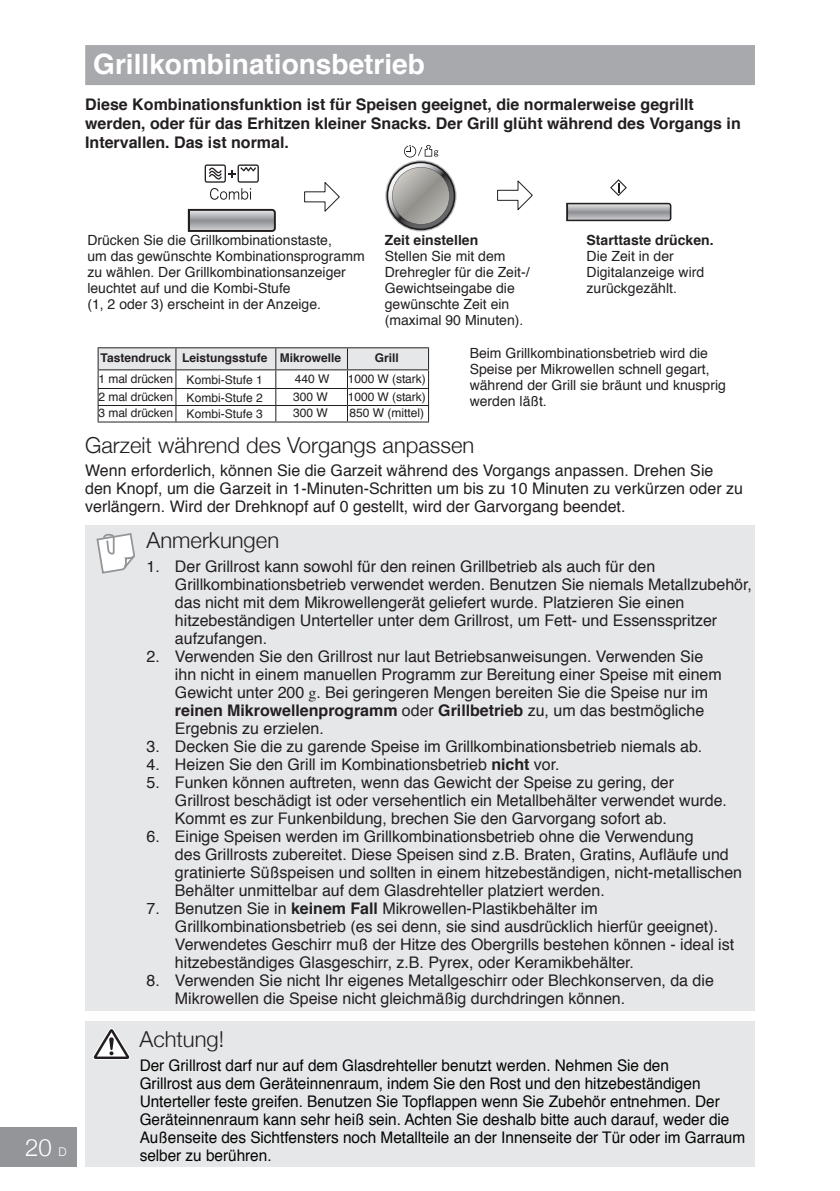
<style>
.page{position:relative;width:840px;height:1191px;background:#fff}
.page>*{position:absolute;margin:0;border:0;box-sizing:border-box;transform-origin:0 0}
.t1{font:700 28px "Helvetica";color:#fff}
.t2{font:300 24px "Helvetica Neue";color:#fff}
.Sub_Heading{font:300 22px "Helvetica Neue";color:#231f20}
.Indnt_Text_Reg{font:300 22px "Helvetica Neue";color:#231f20}
.Indnt_Text_Reg-2{font:16px/18px "Helvetica";color:#231f20}
.Indnt_Text_Reg-3{font:16px/18px "Helvetica";color:#040503;scale:.96 1}
.Text_Style_TOC{font:700 16px/19.2px "Helvetica";color:#231f20}
.DIAGRAMS_Diagram_Bod{font:14px/16px "Helvetica";color:#231f20}
.DIAGRAMS_Diagram_Sub{font:14px/16px "Helvetica";color:#231f20}
.DIAGRAMS_Diagram_Bod-2{font:700 14px "Helvetica";color:#231f20}
.文本_Helvetica_8Pt{font:12px "Helvetica";letter-spacing:-.005em;color:#231f20}
.文本_Helvetica_Bold_8P{font:700 12px "Helvetica";color:#231f20}
.DIAGRAMS_Diagram_Bod-3{font:12px "Helvetica";color:#231f20}
.s1{font-size:12px}
.s2{font-weight:700}
.s3{font-family:"Times"}
</style>
<div class="page">
<div style="left:0;top:1127px;width:77px;height:39px;background:#939598"></div>
<div style="left:85px;top:45px;width:669px;height:40px;background:#a8a9ad"></div>
<hr style="left:98px;top:421px;width:78px;height:1px;background:#231f20">
<hr style="left:176px;top:421px;width:100px;height:1px;background:#231f20">
<hr style="left:276px;top:421px;width:71px;height:1px;background:#231f20">
<hr style="left:347px;top:421px;width:82px;height:1px;background:#231f20">
<hr style="left:98px;top:347px;width:78px;height:1px;background:#231f20">
<hr style="left:176px;top:347px;width:100px;height:1px;background:#231f20">
<hr style="left:276px;top:347px;width:71px;height:1px;background:#231f20">
<hr style="left:347px;top:347px;width:82px;height:1px;background:#231f20">
<svg style="left:98px;top:348px;width:331px;height:73px"></svg>
<hr style="left:98px;top:369px;width:78px;height:1px;background:#231f20">
<hr style="left:176px;top:369px;width:100px;height:1px;background:#231f20">
<hr style="left:276px;top:369px;width:71px;height:1px;background:#231f20">
<hr style="left:347px;top:369px;width:82px;height:1px;background:#231f20">
<svg style="left:385px;top:160px;width:71px;height:71px"></svg>
<svg style="left:386px;top:161px;width:69px;height:69px"></svg>
<svg style="left:388px;top:163px;width:65px;height:65px;background:#a4a3a1"></svg>
<svg style="left:404px;top:145px;width:34px;height:12px"></svg>
<svg style="left:497px;top:180px;width:36px;height:30px"></svg>
<svg style="left:304px;top:182px;width:36px;height:30px"></svg>
<svg style="left:566px;top:203px;width:105px;height:18px;background:#999a9c"></svg>
<svg style="left:610px;top:179px;width:16px;height:17px"></svg>
<svg style="left:188px;top:209px;width:88px;height:23px;background:#969698"></svg>
<svg style="left:204px;top:164px;width:55px;height:36px"></svg>
<div style="left:85px;top:525px;width:669px;height:485px;background:#e6e7e9"></div>
<svg style="left:96px;top:534px;width:39px;height:39px"></svg>
<div style="left:85px;top:1021px;width:669px;height:145px;background:#e6e7e9"></div>
<svg style="left:93px;top:1028px;width:37px;height:32px"></svg>
<p class="t1" style="left:93px;top:41px;width:333px">Grillkombinationsbetrieb</p>
<p class="Text_Style_TOC" style="left:85px;top:94px;width:656px">Diese Kombinationsfunktion ist für Speisen geeignet, die normalerweise gegrillt werden, oder für das Erhitzen kleiner Snacks. Der Grill glüht während des Vorgangs in<br>Intervallen. Das ist normal.</p>
<h2 class="t2" style="left:25px;top:1127px;width:43px">20 <span class="s1">D</span></h2>
<p class="DIAGRAMS_Diagram_Bod" style="left:87px;top:233px;width:278px">Drücken Sie die Grillkombinationstaste,<br>um das gewünschte Kombinationsprogramm zu wählen. Der Grillkombinationsanzeiger leuchtet auf und die Kombi-Stufe<br>(1, 2 oder 3) erscheint in der Anzeige.</p>
<p class="DIAGRAMS_Diagram_Bod-2" style="left:384px;top:229px;width:95px">Zeit einstellen</p>
<p class="DIAGRAMS_Diagram_Bod" style="left:384px;top:249px;width:146px">Stellen Sie mit dem<br>Drehregler für die Zeit-/<br>Gewichtseingabe die</p>
<p class="DIAGRAMS_Diagram_Bod" style="left:384px;top:297px;width:140px">gewünschte Zeit ein (maximal 90 Minuten).</p>
<p class="DIAGRAMS_Diagram_Sub" style="left:586px;top:233px;width:128px"><span class="s2">Starttaste drücken.<br></span>Die Zeit in der<br>Digitalanzeige wird zurückgezählt.</p>
<p class="文本_Helvetica_Bold_8P" style="left:100px;top:348px;width:72px">Tastendruck</p>
<p class="文本_Helvetica_Bold_8P" style="left:182px;top:348px;width:87px">Leistungsstufe</p>
<p class="文本_Helvetica_Bold_8P" style="left:279px;top:348px;width:63px">Mikrowelle</p>
<p class="文本_Helvetica_Bold_8P" style="left:374px;top:348px;width:26px">Grill</p>
<p class="文本_Helvetica_8Pt" style="left:99px;top:369px;width:76px">1 mal drücken</p>
<p class="DIAGRAMS_Diagram_Bod-3" style="left:186px;top:370px;width:78px">Kombi-Stufe 1</p>
<p class="文本_Helvetica_8Pt" style="left:294px;top:369px;width:36px">440 W</p>
<p class="文本_Helvetica_8Pt" style="left:348px;top:369px;width:79px">1000 W (stark)</p>
<p class="文本_Helvetica_8Pt" style="left:99px;top:387px;width:76px">2 mal drücken</p>
<p class="DIAGRAMS_Diagram_Bod-3" style="left:186px;top:388px;width:78px">Kombi-Stufe 2</p>
<p class="文本_Helvetica_8Pt" style="left:293px;top:387px;width:36px">300 W</p>
<p class="文本_Helvetica_8Pt" style="left:348px;top:387px;width:79px">1000 W (stark)</p>
<p class="文本_Helvetica_8Pt" style="left:99px;top:404px;width:76px">3 mal drücken</p>
<p class="DIAGRAMS_Diagram_Bod-3" style="left:186px;top:405px;width:78px">Kombi-Stufe 3</p>
<p class="文本_Helvetica_8Pt" style="left:293px;top:404px;width:36px">300 W</p>
<p class="文本_Helvetica_8Pt" style="left:349px;top:404px;width:76px">850 W (mittel)</p>
<p class="DIAGRAMS_Diagram_Bod" style="left:469px;top:345px;width:257px">Beim Grillkombinationsbetrieb wird die Speise per Mikrowellen schnell gegart, während der Grill sie bräunt und knusprig werden läßt.</p>
<p class="Sub_Heading" style="left:85px;top:427px;width:390px">Garzeit während des Vorgangs anpassen</p>
<p class="Indnt_Text_Reg-2" style="left:85px;top:462px;width:659px">Wenn erforderlich, können Sie die Garzeit während des Vorgangs anpassen. Drehen Sie den Knopf, um die Garzeit in 1-Minuten-Schritten um bis zu 10 Minuten zu verkürzen oder zu verlängern. Wird der Drehknopf auf 0 gestellt, wird der Garvorgang beendet.</p>
<p class="Sub_Heading" style="left:146px;top:522px;width:134px">Anmerkungen</p>
<p class="Indnt_Text_Reg-2" style="left:175px;top:558px;width:578px;text-indent:-28px">1. Der Grillrost kann sowohl für den reinen Grillbetrieb als auch für den Grillkombinationsbetrieb verwendet werden. Benutzen Sie niemals Metallzubehör, das nicht mit dem Mikrowellengerät geliefert wurde. Platzieren Sie einen hitzebeständigen Unterteller unter dem Grillrost, um Fett- und Essensspritzer aufzufangen.</p>
<p class="Indnt_Text_Reg-2" style="left:175px;top:648px;width:548px;text-indent:-28px">2. Verwenden Sie den Grillrost nur laut Betriebsanweisungen. Verwenden Sie ihn nicht in einem manuellen Programm zur Bereitung einer Speise mit einem Gewicht unter 200 <span class="s3">g</span>. Bei geringeren Mengen bereiten Sie die Speise nur im <span class="s2">reinen Mikrowellenprogramm</span> oder <span class="s2">Grillbetrieb</span> zu, um das bestmögliche Ergebnis zu erzielen.</p>
<p class="Indnt_Text_Reg-2" style="left:146px;top:738px;width:557px">3. Decken Sie die zu garende Speise im Grillkombinationsbetrieb niemals ab.</p>
<p class="Indnt_Text_Reg-2" style="left:146px;top:756px;width:414px">4. Heizen Sie den Grill im Kombinationsbetrieb <span class="s2">nicht</span> vor.</p>
<p class="Indnt_Text_Reg-2" style="left:146px;top:774px;width:528px">5. Funken können auftreten, wenn das Gewicht der Speise zu gering, der</p>
<p class="Indnt_Text_Reg-2" style="left:175px;top:792px;width:553px">Grillrost beschädigt ist oder versehentlich ein Metallbehälter verwendet wurde.<br>Kommt es zur Funkenbildung, brechen Sie den Garvorgang sofort ab.</p>
<p class="Indnt_Text_Reg-2" style="left:146px;top:828px;width:548px">6. Einige Speisen werden im Grillkombinationsbetrieb ohne die Verwendung</p>
<p class="Indnt_Text_Reg-2" style="left:175px;top:846px;width:568px">des Grillrosts zubereitet. Diese Speisen sind z.B. Braten, Gratins, Aufläufe und gratinierte Süßspeisen und sollten in einem hitzebeständigen, nicht-metallischen<br>Behälter unmittelbar auf dem Glasdrehteller platziert werden.</p>
<p class="Indnt_Text_Reg-2" style="left:146px;top:900px;width:452px">7. Benutzen Sie in <span class="s2">keinem Fall</span> Mikrowellen-Plastikbehälter im</p>
<p class="Indnt_Text_Reg-2" style="left:175px;top:918px;width:560px">Grillkombinationsbetrieb (es sei denn, sie sind ausdrücklich hierfür geeignet).<br>Verwendetes Geschirr muß der Hitze des Obergrills bestehen können - ideal ist hitzebeständiges Glasgeschirr, z.B. Pyrex, oder Keramikbehälter.</p>
<p class="Indnt_Text_Reg-2" style="left:146px;top:972px;width:568px">8. Verwenden Sie nicht Ihr eigenes Metallgeschirr oder Blechkonserven, da die</p>
<p class="Indnt_Text_Reg-2" style="left:175px;top:990px;width:451px">Mikrowellen die Speise nicht gleichmäßig durchdringen können.</p>
<p class="Indnt_Text_Reg" style="left:139px;top:1021px;width:86px">Achtung!</p>
<p class="Indnt_Text_Reg-3" style="left:140px;top:1057px;width:632px">Der Grillrost darf nur auf dem Glasdrehteller benutzt werden. Nehmen Sie den<br>Grillrost aus dem Geräteinnenraum, indem Sie den Rost und den hitzebeständigen Unterteller feste greifen. Benutzen Sie Topflappen wenn Sie Zubehör entnehmen. Der Geräteinnenraum kann sehr heiß sein. Achten Sie deshalb bitte auch darauf, weder die Außenseite des Sichtfensters noch Metallteile an der Innenseite der Tür oder im Garraum selber zu berühren.</p>
</div>
